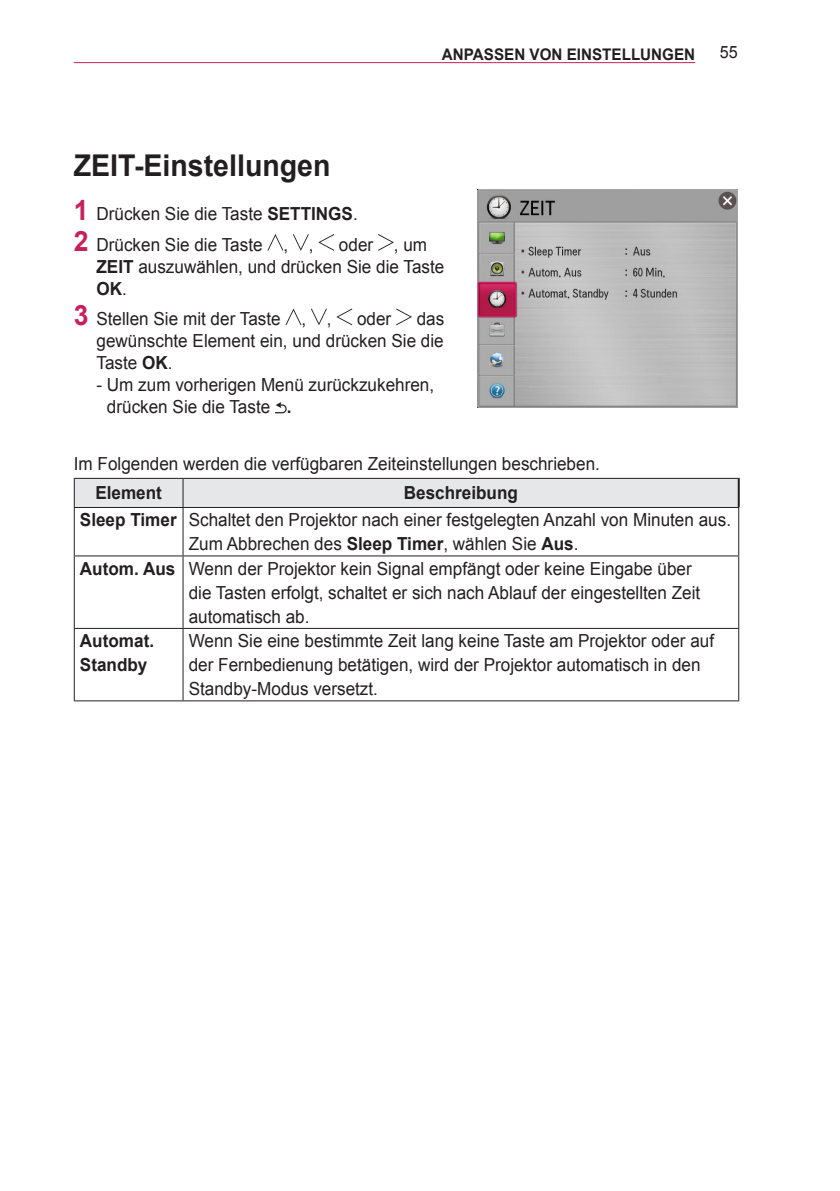
<style>
.page{position:relative;width:840px;height:1191px;background:#fff}
.page>*{position:absolute;margin:0;border:0;box-sizing:border-box;transform-origin:0 0}
.중제목{font:700 30px "Arial";color:#231f20;scale:.95 1}
.Body{font:18px/24px "Arial";color:#231f20;scale:.95 1}
.Body-Number{font:18px/22px "Arial";color:#231f20;scale:.95 1}
.Body_Bold{font:700 18px/24px "Arial";color:#231f20;scale:.95 1}
.t1{font:17px "Arial";color:#231f20;scale:.95 1}
.t2{font:700 16px "Arial";color:#231f20;scale:.95 1}
.s1{font-weight:700;font-size:28px;color:#c8205d}
.s2{font-weight:700}
</style>
<div class="page">
<hr style="left:74px;top:62px;width:620px;height:1px;background:#c8205d">
<svg style="left:267px;top:234px;width:16px;height:17px"></svg>
<svg style="left:293px;top:234px;width:15px;height:17px"></svg>
<svg style="left:318px;top:234px;width:16px;height:17px"></svg>
<svg style="left:378px;top:234px;width:15px;height:17px"></svg>
<svg style="left:285px;top:308px;width:16px;height:17px"></svg>
<svg style="left:311px;top:308px;width:16px;height:17px"></svg>
<svg style="left:336px;top:308px;width:16px;height:17px"></svg>
<svg style="left:396px;top:308px;width:16px;height:17px"></svg>
<svg style="left:275px;top:402px;width:11px;height:11px"></svg>
<hr style="left:737px;top:479px;width:2px;height:28px;background:#231f20">
<hr style="left:183px;top:478px;width:556px;height:1px;background:#231f20">
<div style="left:74px;top:478px;width:664px;height:29px;background:#e6e7e9"></div>
<hr style="left:74px;top:508px;width:1px;height:47px;background:#231f20">
<hr style="left:182px;top:508px;width:1px;height:47px;background:#231f20">
<hr style="left:737px;top:508px;width:1px;height:47px;background:#231f20">
<hr style="left:74px;top:555px;width:109px;height:1px;background:#231f20">
<hr style="left:74px;top:556px;width:1px;height:72px;background:#231f20">
<hr style="left:183px;top:555px;width:555px;height:1px;background:#231f20">
<hr style="left:182px;top:556px;width:1px;height:72px;background:#231f20">
<hr style="left:737px;top:556px;width:1px;height:72px;background:#231f20">
<hr style="left:74px;top:628px;width:109px;height:1px;background:#231f20">
<hr style="left:74px;top:629px;width:1px;height:71px;background:#231f20">
<hr style="left:183px;top:628px;width:555px;height:1px;background:#231f20">
<hr style="left:182px;top:629px;width:1px;height:71px;background:#231f20">
<hr style="left:737px;top:629px;width:1px;height:71px;background:#231f20">
<hr style="left:74px;top:507px;width:109px;height:1px;background:#231f20">
<hr style="left:183px;top:507px;width:555px;height:1px;background:#231f20">
<hr style="left:74px;top:700px;width:109px;height:1px;background:#231f20">
<hr style="left:183px;top:700px;width:555px;height:1px;background:#231f20">
<img style="left:477px;top:189px;width:260px;height:218px">
<p class="t2" style="left:441px;top:44px;width:268px">ANPASSEN VON EINSTELLUNGEN</p>
<p class="t1" style="left:719px;top:41px;width:20px">55</p>
<p class="중제목" style="left:74px;top:145px;width:272px">ZEIT-Einstellungen</p>
<p class="Body-Number" style="left:74px;top:203px;width:300px"><span class="s1">1</span> Drücken Sie die Taste <span class="s2">SETTINGS</span>.</p>
<p class="Body-Number" style="left:74px;top:234px;width:254px"><span class="s1">2</span> Drücken Sie die Taste , ,</p>
<p class="Body-Number" style="left:96px;top:234px;width:367px;text-indent:242px">oder , um<br><span class="s2">ZEIT</span> auszuwählen, und drücken Sie die Taste<br><span class="s2">OK</span>.</p>
<p class="Body-Number" style="left:74px;top:308px;width:273px"><span class="s1">3</span> Stellen Sie mit der Taste , ,</p>
<p class="Body-Number" style="left:357px;top:308px;width:38px">oder</p>
<p class="Body-Number" style="left:96px;top:308px;width:367px;text-align:justify;text-indent:320px">das gewünschte Element ein, und drücken Sie die Taste <span class="s2">OK</span>.</p>
<p class="Body-Number" style="left:107px;top:374px;width:346px;text-indent:-10px">- Um zum vorherigen Menü zurückzukehren, drücken Sie die Taste <span class="s2">.</span></p>
<p class="Body" style="left:74px;top:452px;width:555px">Im Folgenden werden die verfügbaren Zeiteinstellungen beschrieben.</p>
<p class="Body_Bold" style="left:95px;top:482px;width:72px">Element</p>
<p class="Body_Bold" style="left:403px;top:482px;width:122px">Beschreibung</p>
<p class="Body_Bold" style="left:80px;top:508px;width:103px">Sleep Timer</p>
<p class="Body" style="left:189px;top:508px;width:572px">Schaltet den Projektor nach einer festgelegten Anzahl von Minuten aus.</p>
<p class="Body" style="left:189px;top:532px;width:411px">Zum Abbrechen des <span class="s2">Sleep Timer</span>, wählen Sie <span class="s2">Aus</span>.</p>
<p class="Body_Bold" style="left:80px;top:557px;width:102px">Autom. Aus</p>
<p class="Body" style="left:189px;top:556px;width:539px">Wenn der Projektor kein Signal empfängt oder keine Eingabe über die Tasten erfolgt, schaltet er sich nach Ablauf der eingestellten Zeit automatisch ab.</p>
<p class="Body_Bold" style="left:80px;top:629px;width:79px">Automat.<br>Standby</p>
<p class="Body" style="left:189px;top:629px;width:554px">Wenn Sie eine bestimmte Zeit lang keine Taste am Projektor oder auf der Fernbedienung betätigen, wird der Projektor automatisch in den<br>Standby-Modus versetzt.</p>
</div>
